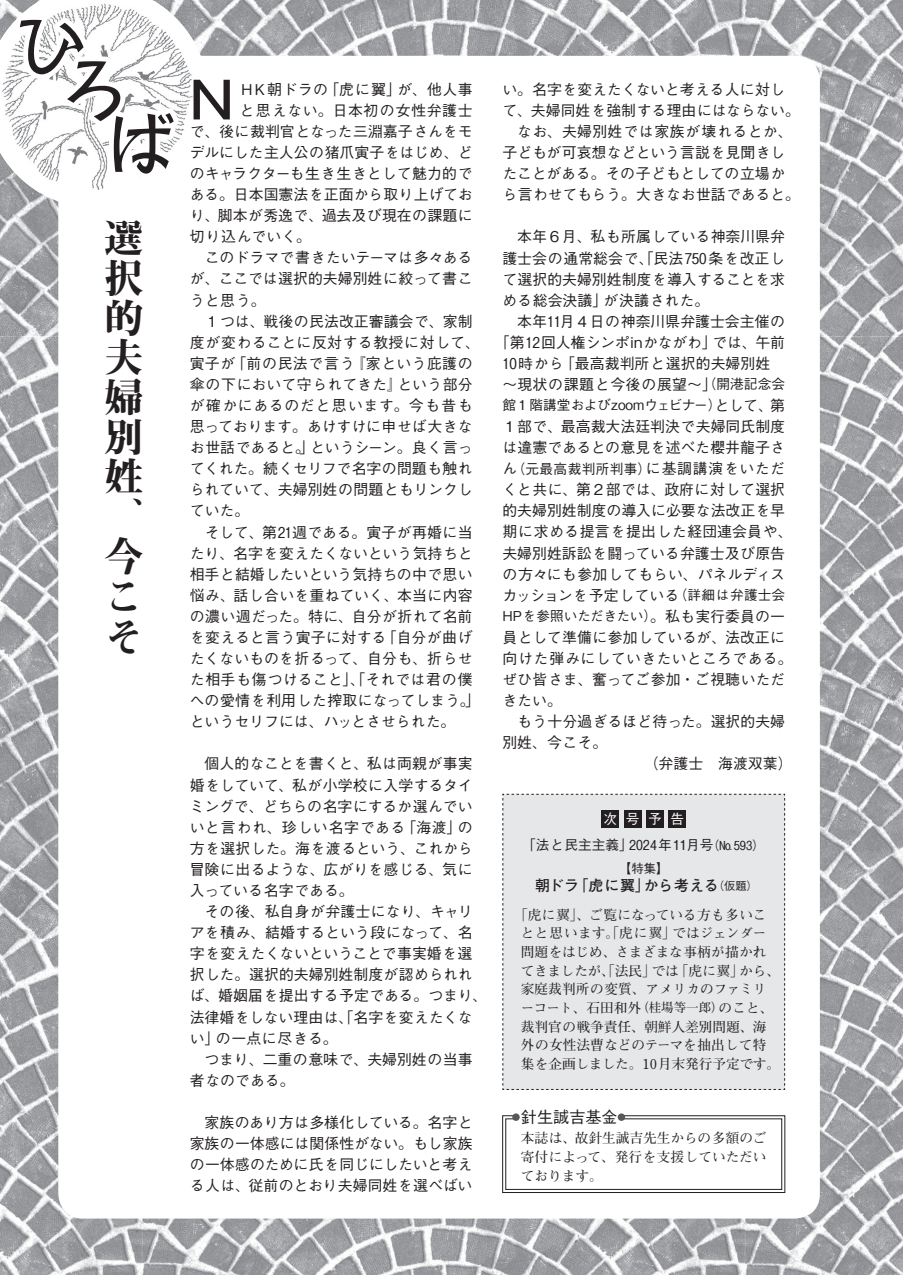
<style>
.page{position:relative;width:903px;height:1275px;background:#fff}
.page>*{position:absolute;margin:0;border:0;box-sizing:border-box;transform-origin:0 0}
.t1{font:500 50.4px "Gothic MB101 Pro";color:#231f20}
.t2{font:39.73px/39.7px "Midashi Min Pro MA31";color:#231f20}
.t3{font:500 16.1px "Gothic BBB Pro";color:#231f20}
.t4{font:500 14.88px/21.2px "Gothic BBB Pro";color:#231f20}
.t5{font:500 14.88px "Gothic BBB Pro";letter-spacing:.03em;color:#231f20}
.t6{font:500 14.88px "Gothic BBB Pro";letter-spacing:.02em;color:#231f20}
.t7{font:500 14.88px "Gothic BBB Pro";letter-spacing:.055em;color:#231f20}
.t8{font:500 14.88px "Gothic BBB Pro";letter-spacing:.06em;color:#231f20}
.t9{font:500 14.88px "Gothic BBB Pro";letter-spacing:-.02em;color:#231f20}
.t10{font:500 14.88px "Gothic BBB Pro";letter-spacing:.045em;color:#231f20}
.t11{font:700 14.88px "Futo Go B101 Pro";letter-spacing:.005em;color:#231f20}
.t12{font:500 14.88px "Gothic BBB Pro";letter-spacing:.05em;color:#231f20}
.t13{font:700 13.65px/18.6px "Futo Min A101 Pro";color:#231f20;text-align:justify}
.t14{font:500 13.65px "Gothic BBB Pro";color:#231f20}
.t15{font:700 13.65px/18.6px "Futo Min A101 Pro";letter-spacing:.02em;color:#231f20;text-align:right}
.t16{font:700 13.65px "Futo Min A101 Pro";letter-spacing:.07em;color:#231f20}
.t17{font:700 13.65px "Futo Min A101 Pro";letter-spacing:-.02em;color:#231f20}
.t18{font:500 13.65px "Gothic BBB Pro";letter-spacing:.03em;color:#231f20}
.t19{font:500 13.65px "Gothic BBB Pro";color:#fff}
.t20{font:700 12.42px "Futo Min A101 Pro";letter-spacing:.01em;color:#231f20}
.t21{font:500 12.42px "Gothic BBB Pro";color:#231f20}
.t22{font:500 11.2px "Gothic BBB Pro";color:#231f20}
.s1{font-size:13.65px}
.s2{font-size:14.88px}
.s3{font-family:"Gothic BBB Pro";font-weight:500}
</style>
<div class="page">
<img style="left:0;top:0;width:903px;height:1275px">
<div style="left:58px;top:56px;width:762px;height:1162px;background:#fff;border-radius:25px"></div>
<div style="left:502px;top:793px;width:284px;height:297px;background:#e6e7e9"></div>
<svg style="left:502px;top:1115px;width:283px;height:78px"></svg>
<div style="left:618px;top:1113px;width:7px;height:8px;background:#57585a;border-radius:50%"></div>
<div style="left:512px;top:1113px;width:8px;height:8px;background:#57585a;border-radius:50%"></div>
<div style="left:601px;top:810px;width:18px;height:18px;background:#231f20"></div>
<div style="left:624px;top:810px;width:17px;height:18px;background:#231f20"></div>
<div style="left:646px;top:810px;width:17px;height:18px;background:#231f20"></div>
<div style="left:668px;top:810px;width:18px;height:18px;background:#231f20"></div>
<svg style="left:0;top:0;width:208px;height:208px"></svg>
<h2 class="t2" style="left:104px;top:215px;width:40px;text-align:justify">選択的夫婦別姓</h2>
<h2 class="t2" style="left:104px;top:493px;width:39px">、</h2>
<h2 class="t2" style="left:104px;top:532px;width:40px;line-height:40.6px">今こそ</h2>
<h1 class="t1" style="left:190px;top:58px;width:45px">N</h1>
<p class="t4" style="left:324px;top:77px;width:78px">「虎に翼」</p>
<p class="t4" style="left:397px;top:77px;width:77px">が、他人事</p>
<p class="t4" style="left:240px;top:77px;width:90px">ＨＫ朝ドラの</p>
<p class="t4" style="left:190px;top:98px;width:284px;text-indent:50px">と思えない。日本初の女性弁護士で、後に裁判官となった三淵嘉子さんをモデルにした主人公の猪爪寅子をはじめ、どのキャラクターも生き生きとして魅力的である。日本国憲法を正面から取り上げており、脚本が秀逸で、過去及び現在の課題に切り込んでいく。<br>　このドラマで書きたいテーマは多々あるが、ここでは選択的夫婦別姓に絞って書こうと思う。</p>
<p class="t4" style="left:205px;top:309px;width:269px">１つは、戦後の民法改正審議会で、家制</p>
<p class="t7" style="left:190px;top:330px;width:292px">度が変わることに反対する教授に対して、</p>
<p class="t5" style="left:351px;top:351px;width:123px">『家という庇護の</p>
<p class="t7" style="left:232px;top:351px;width:125px">「前の民法で言う</p>
<p class="t4" style="left:190px;top:351px;width:47px">寅子が</p>
<p class="t4" style="left:190px;top:372px;width:214px">傘の下において守られてきた』</p>
<p class="t10" style="left:190px;top:393px;width:284px">が確かにあるのだと思います。今も昔も</p>
<p class="t4" style="left:190px;top:414px;width:284px">思っております。あけすけに申せば大きな</p>
<p class="t4" style="left:310px;top:435px;width:164px">というシーン。良く言っ</p>
<p class="t4" style="left:397px;top:372px;width:77px">という部分</p>
<p class="t4" style="left:190px;top:435px;width:126px">お世話であると。」</p>
<p class="t4" style="left:190px;top:456px;width:284px">てくれた。続くセリフで名字の問題も触れ</p>
<p class="t4" style="left:190px;top:477px;width:284px">られていて、夫婦別姓の問題ともリンクし</p>
<p class="t4" style="left:190px;top:498px;width:61px">ていた。</p>
<p class="t4" style="left:190px;top:519px;width:284px">　そして、第２１週である。寅子が再婚に当</p>
<p class="t4" style="left:190px;top:541px;width:284px">たり、名字を変えたくないという気持ちと</p>
<p class="t4" style="left:190px;top:562px;width:284px">相手と結婚したいという気持ちの中で思い</p>
<p class="t5" style="left:190px;top:583px;width:284px">悩み、話し合いを重ねていく、本当に内容</p>
<p class="t5" style="left:190px;top:604px;width:284px">の濃い週だった。特に、自分が折れて名前</p>
<p class="t4" style="left:382px;top:625px;width:92px">「自分が曲げ</p>
<p class="t4" style="left:190px;top:625px;width:292px">を変えると言う寅子に対する<br>たくないものを折るって、自分も、折らせた相手も傷つけること」、「それでは君の僕への愛情を利用した搾取になってしまう「。というセリフには、ハッとさせられた。</p>
<p class="t4" style="left:190px;top:751px;width:284px;text-align:right">　個人的なことを書くと、私は両親が事実婚をしていて、私が小学校に入学するタイミングで、どちらの名字にするか選んでいの</p>
<p class="t4" style="left:402px;top:815px;width:61px">「海渡」</p>
<p class="t6" style="left:190px;top:815px;width:217px">いと言われ、珍しい名字である</p>
<p class="t4" style="left:190px;top:836px;width:284px">方を選択した。海を渡るという、これから</p>
<p class="t4" style="left:190px;top:857px;width:284px">冒険に出るような、広がりを感じる、気に</p>
<p class="t4" style="left:190px;top:878px;width:166px">入っている名字である。</p>
<p class="t4" style="left:190px;top:899px;width:284px">　その後、私自身が弁護士になり、キャリ</p>
<p class="t4" style="left:190px;top:920px;width:284px">アを積み、結婚するという段になって、名</p>
<p class="t9" style="left:190px;top:942px;width:284px">字を変えたくないということで事実婚を選</p>
<p class="t4" style="left:190px;top:962px;width:284px">択した。選択的夫婦別姓制度が認められれ</p>
<p class="t4" style="left:190px;top:983px;width:299px">ば、婚姻届を提出する予定である。つまり、</p>
<p class="t4" style="left:190px;top:1004px;width:284px">法律婚をしない理由は、「名字を変えたくな</p>
<p class="t12" style="left:216px;top:1026px;width:124px">の一点に尽きる。</p>
<p class="t4" style="left:190px;top:1026px;width:284px">い」<br>　つまり、二重の意味で、夫婦別姓の当事者なのである。</p>
<p class="t4" style="left:190px;top:1110px;width:284px;text-align:justify">　家族のあり方は多様化している。名字と家族の一体感には関係性がない。もし家族の一体感のために氏を同じにしたいと考える人は、従前のとおり夫婦同姓を選べばい</p>
<p class="t4" style="left:502px;top:77px;width:299px">い。名字を変えたくないと考える人に対して、夫婦同姓を強制する理由にはならない。　なお、夫婦別姓では家族が壊れるとか、子どもが可哀想などという言説を見聞きしたことがある。その子どもとしての立場から言わせてもらう。大きなお世話であると。</p>
<p class="t4" style="left:502px;top:224px;width:284px">　本年６月、私も所属している神奈川県弁</p>
<p class="t4" style="left:502px;top:246px;width:284px">護士会の通常総会で、「民法７５０条を改正し</p>
<p class="t4" style="left:502px;top:267px;width:284px">て選択的夫婦別姓制度を導入することを求</p>
<p class="t4" style="left:603px;top:288px;width:107px">が決議された。</p>
<p class="t4" style="left:502px;top:288px;width:106px">める総会決議」</p>
<p class="t4" style="left:502px;top:309px;width:284px">　本年１１月４日の神奈川県弁護士会主催の</p>
<p class="t4" style="left:712px;top:330px;width:74px">では、午前</p>
<p class="t4" style="left:560px;top:330px;width:212px;text-indent:-65px">「第１２回人権シンポinかながわ」<br>「最高裁判所と選択的夫婦別姓</p>
<p class="t4" style="left:502px;top:351px;width:63px">１０時から</p>
<p class="t8" style="left:502px;top:373px;width:284px">～現状の課題と今後の展望～」<span class="s1">（開港記念会</span></p>
<p class="t4" style="left:770px;top:393px;width:16px">第</p>
<p class="t14" style="left:502px;top:394px;width:220px">館１階講堂およびzoomウェビナー）</p>
<p class="t4" style="left:502px;top:414px;width:284px;text-align:right">１部で、最高裁大法廷判決で夫婦同氏制度は違憲であるとの意見を述べた櫻井龍子さに基調講演をいただ</p>
<p class="t4" style="left:714px;top:393px;width:60px">として、</p>
<p class="t18" style="left:512px;top:458px;width:141px">（元最高裁判所判事）</p>
<p class="t4" style="left:502px;top:456px;width:292px">ん<br>くと共に、第２部では、政府に対して選択的夫婦別姓制度の導入に必要な法改正を早期に求める提言を提出した経団連会員や、夫婦別姓訴訟を闘っている弁護士及び原告の方々にも参加してもらい、パネルディス</p>
<p class="t14" style="left:674px;top:584px;width:113px">（詳細は弁護士会</p>
<p class="t4" style="left:502px;top:583px;width:179px">カッションを予定している</p>
<p class="t14" style="left:502px;top:605px;width:284px">HPを参照いただきたい）<span class="s2">。私も実行委員の一</span></p>
<p class="t4" style="left:502px;top:625px;width:284px">員として準備に参加しているが、法改正に</p>
<p class="t6" style="left:502px;top:646px;width:292px">向けた弾みにしていきたいところである。</p>
<p class="t4" style="left:502px;top:667px;width:284px">ぜひ皆さま、奮ってご参加・ご視聴いただ</p>
<p class="t4" style="left:502px;top:688px;width:61px">きたい。</p>
<p class="t4" style="left:502px;top:709px;width:284px">　もう十分過ぎるほど待った。選択的夫婦</p>
<p class="t4" style="left:502px;top:730px;width:106px">別姓、今こそ。</p>
<p class="t4" style="left:644px;top:751px;width:150px">（弁護士　海渡双葉(</p>
<p class="t19" style="left:603px;top:808px;width:15px">次</p>
<p class="t19" style="left:626px;top:808px;width:15px">号</p>
<p class="t19" style="left:648px;top:808px;width:15px">予</p>
<p class="t19" style="left:670px;top:808px;width:15px">告</p>
<p class="t14" style="left:522px;top:834px;width:112px">「法と民主主義」</p>
<p class="t14" style="left:629px;top:834px;width:86px">2024年11月号</p>
<p class="t21" style="left:707px;top:835px;width:59px">)No593(</p>
<p class="t20" style="left:619px;top:858px;width:51px">【<span class="s3">特集</span>【</p>
<p class="t11" style="left:574px;top:874px;width:77px">「虎に翼」</p>
<p class="t11" style="left:535px;top:874px;width:45px">朝ドラ</p>
<p class="t15" style="left:514px;top:904px;width:254px">「虎に翼」、ご覧になっている方も多いこではジェンダー</p>
<p class="t11" style="left:644px;top:874px;width:76px">から考える</p>
<p class="t22" style="left:713px;top:877px;width:46px">（仮題(</p>
<p class="t16" style="left:521px;top:923px;width:156px">とと思います。「虎に翼」</p>
<p class="t13" style="left:521px;top:941px;width:247px">問題をはじめ、さまざまな事柄が描かれ</p>
<p class="t13" style="left:739px;top:960px;width:42px">から、</p>
<p class="t17" style="left:521px;top:960px;width:136px">てきましたが、「法民」</p>
<p class="t13" style="left:521px;top:978px;width:247px">家庭裁判所の変質、アメリカのファミリ</p>
<p class="t13" style="left:718px;top:997px;width:56px">のこと、</p>
<p class="t13" style="left:675px;top:960px;width:70px">「虎に翼」</p>
<p class="t13" style="left:652px;top:960px;width:28px">では</p>
<p class="t13" style="left:521px;top:997px;width:261px;text-align:left">ーコート、石田和外<br>裁判官の戦争責任、朝鮮人差別問題、海外の女性法曹などのテーマを抽出して特集を企画しました。10月末発行予定です。</p>
<p class="t20" style="left:636px;top:998px;width:89px">（桂場等一郎）</p>
<p class="t3" style="left:521px;top:1104px;width:98px">針生誠吉基金</p>
<p class="t13" style="left:521px;top:1127px;width:247px">本誌は、故針生誠吉先生からの多額のご寄付によって、発行を支援していただいております。</p>
</div>
